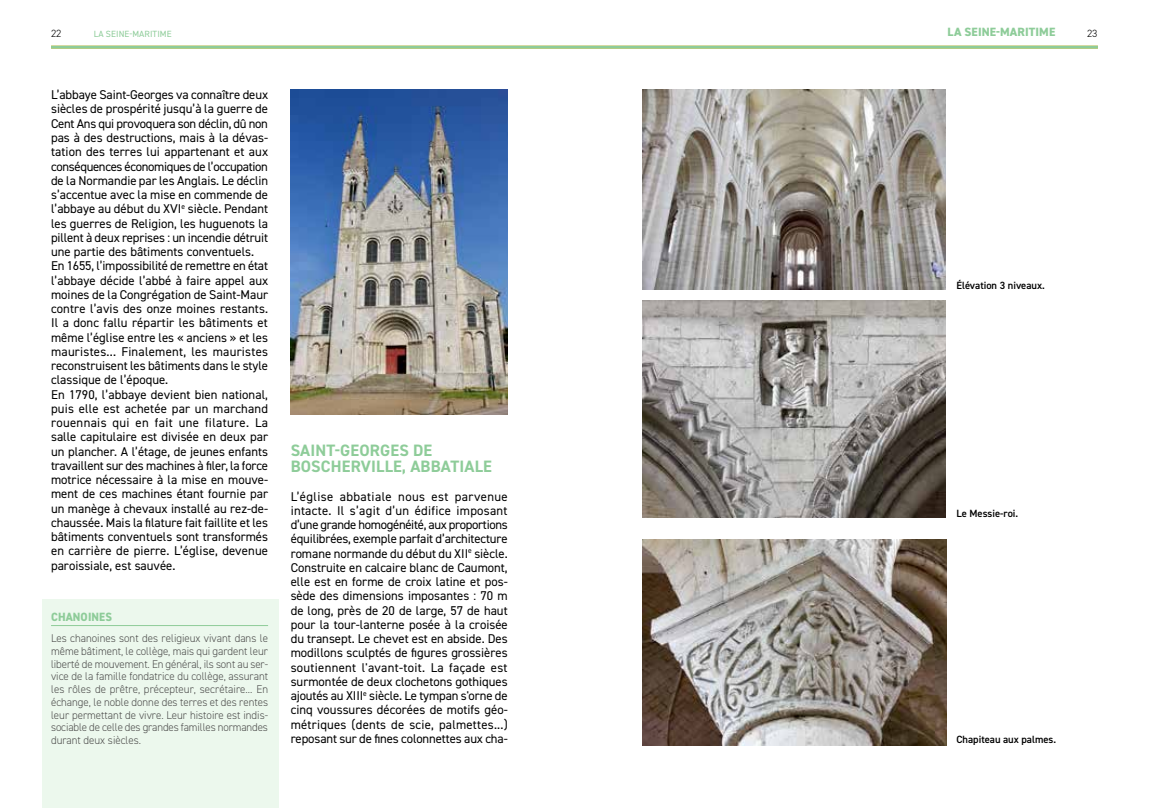
<style>
.page{position:relative;width:1149px;height:808px;background:#fff}
.page>*{position:absolute;margin:0;border:0;box-sizing:border-box;transform-origin:0 0}
.t1{font:700 16.5px/16.5px "DIN2014";letter-spacing:.01em;color:#8ecc99}
.t2{font:12.75px/14.2px "DIN2014";color:#000}
.t3{font:800 12px "DIN2014";letter-spacing:.01em;color:#8ecc99}
.t4{font:800 12px "DIN2014";letter-spacing:.01em;color:#8ecc99;scale:.95 1}
.t5{font:300 11.25px/12.8px "DIN2014";letter-spacing:-.01em;color:#4d4d4c;text-align:justify}
.t6{font:600 10.5px "DIN2014";color:#000}
.t7{font:300 10.5px "DIN2014";color:#000}
.t8{font:9px "DIN2014";letter-spacing:.01em;color:#8ecc99}
</style>
<div class="page">
<div style="left:42px;top:600px;width:237px;height:208px;background:#ecf8ed"></div>
<img style="left:290px;top:89px;width:217px;height:326px">
<img style="left:642px;top:89px;width:303px;height:200px">
<img style="left:642px;top:539px;width:304px;height:206px">
<img style="left:642px;top:300px;width:303px;height:217px">
<hr style="left:51px;top:625px;width:217px;height:1px;background:#8ecc99">
<hr style="left:51px;top:46px;width:1046px;height:3px;background:#8ecc99">
<p class="t7" style="left:51px;top:27px;width:12px">22</p>
<p class="t8" style="left:94px;top:28px;width:79px">LA SEINE-MARITIME</p>
<p class="t3" style="left:947px;top:24px;width:109px">LA SEINE-MARITIME</p>
<p class="t7" style="left:1086px;top:27px;width:12px">23</p>
<p class="t2" style="left:51px;top:87px;width:219px">L’abbaye Saint-Georges va connaître deux siècles de prospérité jusqu’à la guerre de Cent Ans qui provoquera son déclin, dû non pas à des destructions, mais à la dévas&shy;tation des terres lui appartenant et aux conséquences économiques de l’occupation de la Normandie par les Anglais. Le déclin s’accentue avec la mise en commende de l’abbaye au début du XVI<sup>e</sup> siècle. Pendant les guerres de Religion, les huguenots la pillent à deux reprises : un incendie détruit une partie des bâtiments conventuels.<br>En 1655, l’impossibilité de remettre en état l’abbaye décide l’abbé à faire appel aux moines de la Congrégation de Saint-Maur contre l’avis des onze moines restants.<br>Il a donc fallu répartir les bâtiments et même l’église entre les « anciens » et les mauristes... Finalement, les mauristes reconstruisent les bâtiments dans le style classique de l’époque.<br>En 1790, l’abbaye devient bien national, puis elle est achetée par un marchand rouennais qui en fait une filature. La salle capitulaire est divisée en deux par un plancher. A l’étage, de jeunes enfants travaillent sur des machines à filer, la force motrice nécessaire à la mise en mouve&shy;ment de ces machines étant fournie par un manège à chevaux installé au rez-de&shy;chaussée. Mais la filature fait faillite et les bâtiments conventuels sont transformés en carrière de pierre. L’église, devenue paroissiale, est sauvée.</p>
<p class="t4" style="left:51px;top:609px;width:65px">CHANOINES</p>
<p class="t5" style="left:51px;top:632px;width:218px">Les chanoines sont des religieux vivant dans le même bâtiment, le collège, mais qui gardent leur liberté de mouvement. En général, ils sont au ser&shy;vice de la famille fondatrice du collège, assurant les rôles de prêtre, précepteur, secrétaire... En échange, le noble donne des terres et des rentes leur permettant de vivre. Leur histoire est indis&shy;sociable de celle des grandes familles normandes durant deux siècles.</p>
<p class="t1" style="left:291px;top:441px;width:203px">SAINT-GEORGES DE<br>BOSCHERVILLE, ABBATIALE</p>
<p class="t2" style="left:290px;top:489px;width:218px;text-align:justify">L’église abbatiale nous est parvenue intacte. Il s’agit d’un édifice imposant d’une grande homogénéité, aux proportions équilibrées, exemple parfait d’architecture romane normande du début du XII<sup>e</sup> siècle.<br>Construite en calcaire blanc de Caumont, elle est en forme de croix latine et pos&shy;sède des dimensions imposantes : 70 m de long, près de 20 de large, 57 de haut pour la tour-lanterne posée à la croisée du transept. Le chevet est en abside. Des modillons sculptés de figures grossières soutiennent l'avant-toit. La façade est surmontée de deux clochetons gothiques ajoutés au XIII<sup>e</sup> siècle. Le tympan s'orne de cinq voussures décorées de motifs géo&shy;métriques (dents de scie, palmettes...) reposant sur de fines colonnettes aux cha-</p>
<p class="t6" style="left:956px;top:279px;width:90px">Élévation 3 niveaux.</p>
<p class="t6" style="left:956px;top:507px;width:63px">Le Messie-roi.</p>
<p class="t6" style="left:956px;top:732px;width:101px">Chapiteau aux palmes.</p>
</div>
